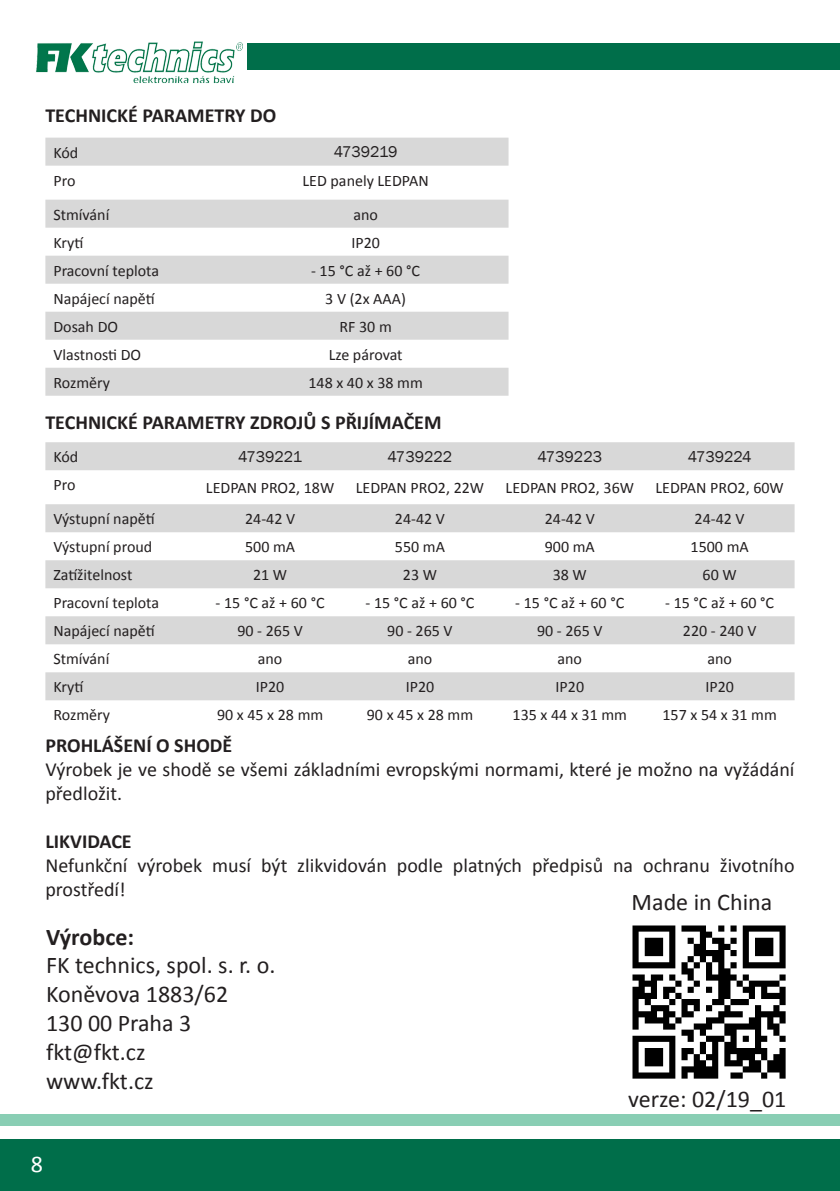
<style>
.page{position:relative;width:840px;height:1191px;background:#fff}
.page>*{position:absolute;margin:0;border:0;box-sizing:border-box;transform-origin:0 0}
.Text{font:24px "Calibri";color:#231f20}
.Podnadpis{font:700 24px "Calibri";color:#231f20}
.t1{font:24px "Calibri";color:#fff}
.Text-2{font:20px/24px "Calibri";color:#231f20}
.Podnadpis-2{font:700 20px "Calibri";color:#231f20}
.Text-3{font:700 20px "Calibri";color:#231f20}
.t2{font:16px "Calibri";color:#231f20}
.t3{font:16px "Franklin Gothic";color:#231f20}
.t4{font:16px "Calibri";letter-spacing:.225em;color:#231f20}
</style>
<div class="page">
<img style="left:36px;top:41px;width:207px;height:42px">
<div style="left:0;top:1140px;width:839px;height:51px;background:#006e4a"></div>
<div style="left:0;top:1114px;width:839px;height:11px;background:#89ceb4"></div>
<div style="left:247px;top:44px;width:592px;height:26px;background:#006e4a"></div>
<img style="left:632px;top:925px;width:154px;height:154px">
<svg style="left:45px;top:442px;width:749px;height:258px;fill:#d8d8d8"></svg>
<svg style="left:45px;top:138px;width:463px;height:258px;fill:#d8d8d8"></svg>
<p class="Podnadpis-2" style="left:45px;top:103px;width:232px">TECHNICKÉ PARAMETRY DO</p>
<p class="t2" style="left:53px;top:142px;width:26px">Kód</p>
<p class="t3" style="left:333px;top:142px;width:65px">4739219</p>
<p class="t2" style="left:53px;top:170px;width:24px">Pro</p>
<p class="t2" style="left:302px;top:170px;width:128px">LED panely LEDPAN</p>
<p class="t2" style="left:53px;top:204px;width:57px">Stmívání</p>
<p class="t2" style="left:353px;top:204px;width:26px">ano</p>
<p class="t2" style="left:53px;top:232px;width:32px">Krytí</p>
<p class="t2" style="left:351px;top:232px;width:30px">IP20</p>
<p class="t2" style="left:53px;top:260px;width:107px">Pracovní teplota</p>
<p class="t2" style="left:311px;top:260px;width:110px">-15°Caž+60°C</p>
<p class="t2" style="left:53px;top:288px;width:103px">Napájecí napětí</p>
<p class="t2" style="left:325px;top:288px;width:82px">3 V (2x AAA)</p>
<p class="t2" style="left:53px;top:316px;width:66px">Dosah DO</p>
<p class="t2" style="left:339px;top:316px;width:54px">RF 30 m</p>
<p class="t2" style="left:53px;top:344px;width:89px">Vlastnosti DO</p>
<p class="t2" style="left:328px;top:344px;width:75px">Lze párovat</p>
<p class="t2" style="left:53px;top:372px;width:58px">Rozměry</p>
<p class="t2" style="left:308px;top:372px;width:116px">148 x 40 x 38 mm</p>
<p class="Podnadpis-2" style="left:45px;top:410px;width:397px">TECHNICKÉ PARAMETRY ZDROJŮ S PŘIJÍMAČEM</p>
<p class="t2" style="left:53px;top:447px;width:26px">Kód</p>
<p class="t3" style="left:238px;top:446px;width:66px">4739221</p>
<p class="t3" style="left:387px;top:446px;width:66px">4739222</p>
<p class="t3" style="left:537px;top:446px;width:66px">4739223</p>
<p class="t3" style="left:687px;top:446px;width:65px">4739224</p>
<p class="t2" style="left:53px;top:475px;width:24px">Pro</p>
<p class="t2" style="left:206px;top:478px;width:130px">LEDPAN PRO2, 18W</p>
<p class="t2" style="left:355px;top:478px;width:130px">LEDPAN PRO2, 22W</p>
<p class="t2" style="left:505px;top:478px;width:130px">LEDPAN PRO2, 36W</p>
<p class="t2" style="left:655px;top:478px;width:130px">LEDPAN PRO2, 60W</p>
<p class="t2" style="left:53px;top:509px;width:103px">Výstupní napětí</p>
<p class="t2" style="left:245px;top:509px;width:52px">24-42 V</p>
<p class="t2" style="left:395px;top:509px;width:52px">24-42 V</p>
<p class="t2" style="left:544px;top:509px;width:52px">24-42 V</p>
<p class="t2" style="left:694px;top:509px;width:52px">24-42 V</p>
<p class="t2" style="left:53px;top:537px;width:100px">Výstupní proud</p>
<p class="t2" style="left:245px;top:537px;width:51px">500 mA</p>
<p class="t2" style="left:395px;top:537px;width:51px">550 mA</p>
<p class="t2" style="left:544px;top:537px;width:51px">900 mA</p>
<p class="t2" style="left:690px;top:537px;width:60px">1500 mA</p>
<p class="t2" style="left:53px;top:565px;width:80px">Zatížitelnost</p>
<p class="t2" style="left:253px;top:565px;width:36px">21 W</p>
<p class="t2" style="left:402px;top:565px;width:36px">23 W</p>
<p class="t2" style="left:552px;top:565px;width:36px">38 W</p>
<p class="t2" style="left:702px;top:565px;width:36px">60 W</p>
<p class="t2" style="left:53px;top:593px;width:107px">Pracovní teplota</p>
<p class="t2" style="left:215px;top:593px;width:110px">-15°Caž+60°C</p>
<p class="t2" style="left:365px;top:593px;width:110px">-15°Caž+60°C</p>
<p class="t2" style="left:515px;top:593px;width:110px">-15°Caž+60°C</p>
<p class="t2" style="left:664px;top:593px;width:110px">-15°Caž+60°C</p>
<p class="t2" style="left:53px;top:621px;width:103px">Napájecí napětí</p>
<p class="t2" style="left:237px;top:621px;width:67px">90 - 265 V</p>
<p class="t2" style="left:387px;top:621px;width:67px">90 - 265 V</p>
<p class="t2" style="left:537px;top:621px;width:67px">90 - 265 V</p>
<p class="t2" style="left:682px;top:621px;width:75px">220 - 240 V</p>
<p class="t2" style="left:53px;top:649px;width:57px">Stmívání</p>
<p class="t2" style="left:258px;top:649px;width:26px">ano</p>
<p class="t2" style="left:407px;top:649px;width:26px">ano</p>
<p class="t2" style="left:557px;top:649px;width:26px">ano</p>
<p class="t2" style="left:707px;top:649px;width:26px">ano</p>
<p class="t2" style="left:53px;top:677px;width:32px">Krytí</p>
<p class="t2" style="left:256px;top:677px;width:30px">IP20</p>
<p class="t2" style="left:405px;top:677px;width:30px">IP20</p>
<p class="t2" style="left:555px;top:677px;width:30px">IP20</p>
<p class="t2" style="left:705px;top:677px;width:30px">IP20</p>
<p class="t2" style="left:53px;top:705px;width:58px">Rozměry</p>
<p class="t4" style="left:217px;top:705px;width:108px">90x45x28mm</p>
<p class="t4" style="left:366px;top:705px;width:108px">90x45x28mm</p>
<p class="t2" style="left:512px;top:705px;width:116px">135 x 44 x 31 mm</p>
<p class="t2" style="left:662px;top:705px;width:116px">157 x 54 x 31 mm</p>
<p class="Podnadpis-2" style="left:45px;top:733px;width:188px">PROHLÁŠENÍ O SHODĚ</p>
<p class="Text-2" style="left:45px;top:757px;width:750px">Výrobek je ve shodě se všemi základními evropskými normami, které je možno na vyžádání předložit.</p>
<p class="Text-3" style="left:45px;top:829px;width:88px">LIKVIDACE</p>
<p class="Text-2" style="left:45px;top:853px;width:750px">Nefunkční výrobek musí být zlikvidován podle platných předpisů na ochranu životního prostředí!</p>
<p class="Text" style="left:631px;top:886px;width:142px">Made in China</p>
<p class="Podnadpis" style="left:46px;top:921px;width:89px">Výrobce:</p>
<p class="Text" style="left:46px;top:950px;width:231px">FK technics, spol. s. r. o.</p>
<p class="Text" style="left:46px;top:979px;width:183px">Koněvova 1883/62</p>
<p class="Text" style="left:46px;top:1008px;width:147px">130 00 Praha 3</p>
<p class="Text" style="left:46px;top:1036px;width:101px">fkt@fkt.cz</p>
<p class="Text" style="left:46px;top:1065px;width:109px">www.fkt.cz</p>
<p class="t1" style="left:31px;top:1148px;width:14px">8</p>
<p class="Text" style="left:628px;top:1083px;width:159px">verze: 02/19_01</p>
</div>
